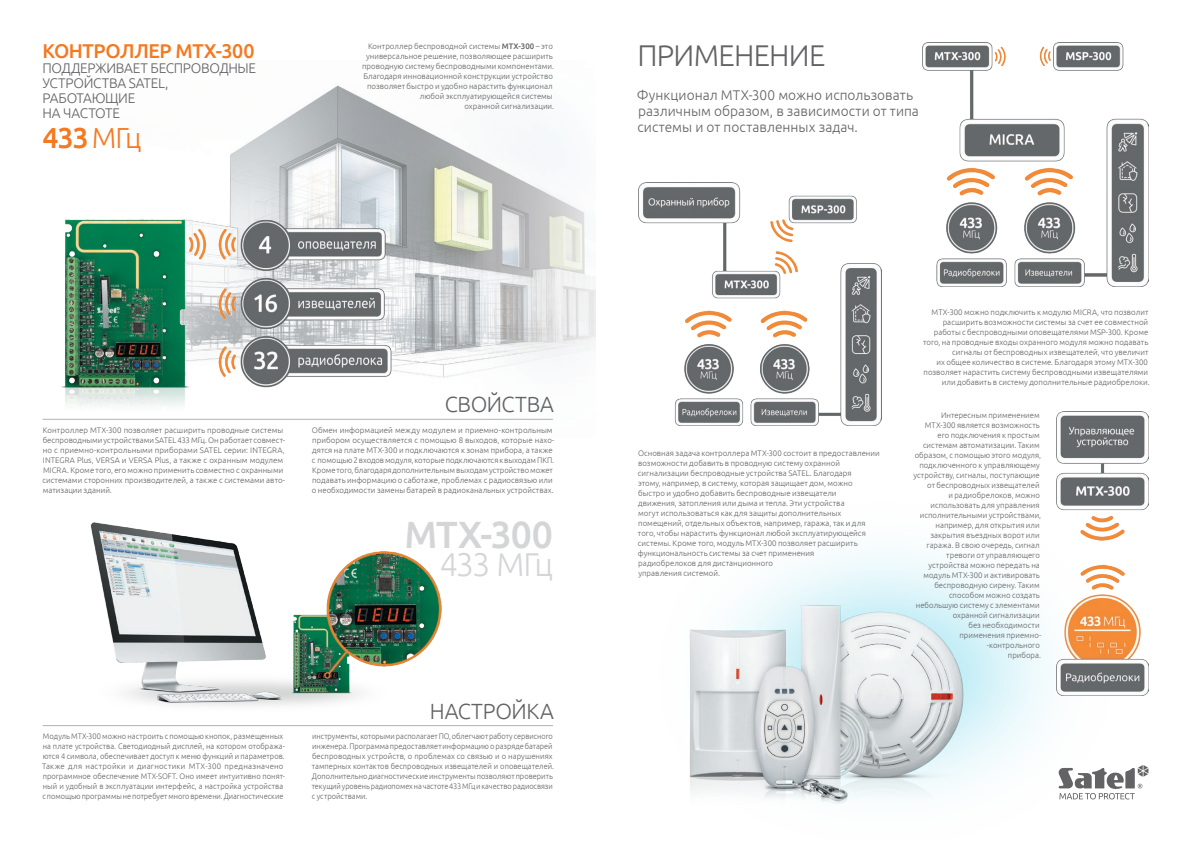
<style>
.page{position:relative;width:1191px;height:842px;background:#fff}
.page>*{position:absolute;margin:0;border:0;box-sizing:border-box;transform-origin:0 0}
.t1{font:500 38px "Ubuntu";letter-spacing:-.015em;color:#d4d5d7}
.t2{font:300 33px "Ubuntu";letter-spacing:-.065em;color:#d4d5d7}
.t3{font:300 30px "Ubuntu";letter-spacing:-.025em;color:#636366}
.t4{font:500 29px "Ubuntu";color:#f47921}
.t5{font:300 22px "Ubuntu";letter-spacing:-.015em;color:#636366}
.t6{font:500 20px "Ubuntu";letter-spacing:-.02em;color:#f47921}
.t7{font:300 14px/16px "Ubuntu";color:#636366}
.t8{font:300 14px/15px "Ubuntu";letter-spacing:-.02em;color:#636366}
.t9{font:300 8px/10px "Ubuntu";letter-spacing:.005em;color:#636366}
.t10{font:300 8px/10px "Ubuntu";letter-spacing:.005em;color:#636366;scale:.94 1}
.t11{font:300 8px/10px "Ubuntu";letter-spacing:.005em;color:#636366;scale:.93 1}
.s1{font-weight:300}
.s2{font-weight:500}
</style>
<div class="page">
<img style="left:689px;top:553px;width:451px;height:251px">
<img style="left:1056px;top:411px;width:92px;height:284px">
<img style="left:638px;top:182px;width:244px;height:244px">
<img style="left:922px;top:43px;width:226px;height:243px">
<svg style="left:1058px;top:765px;width:90px;height:34px"></svg>
<img style="left:230px;top:85px;width:365px;height:334px">
<img style="left:44px;top:212px;width:369px;height:207px">
<img style="left:90px;top:522px;width:352px;height:184px">
<hr style="left:43px;top:419px;width:510px;height:1px;background:#636366">
<hr style="left:43px;top:725px;width:510px;height:1px;background:#636366">
<h3 class="t6" style="left:43px;top:38px;width:213px">КОНТРОЛЛЕР MTX-300</h3>
<h3 class="t8" style="left:43px;top:60px;width:215px">ПОДДЕРЖИВАЕТ БЕСПРОВОДНЫЕ<br>УСТРОЙСТВА SATEL,<br>РАБОТАЮЩИЕ<br>НА ЧАСТОТЕ</h3>
<h3 class="t4" style="left:43px;top:119px;width:100px">433 <span class="s1">МГц</span></h3>
<p class="t9" style="left:362px;top:41px;width:193px;text-align:right">Контроллер беспроводной системы <span class="s2">MTX-300</span> – это универсальное решение, позволяющее расширить проводную систему беспроводными компонентами.<br>Благодаря инновационной конструкции устройство позволяет быстро и удобно нарастить функционал любой эксплуатирующейся системы<br>охранной сигнализации.</p>
<h3 class="t5" style="left:445px;top:391px;width:111px">СВОЙСТВА</h3>
<p class="t9" style="left:42px;top:425px;width:244px">Контроллер MTX-300 позволяет расширить проводные системы беспроводными устройствами SATEL 433 МГц. Он работает совмест&shy;но с приемно-контрольными приборами SATEL серии: INTEGRA, INTEGRA Plus, VERSA и VERSA Plus, а также с охранным модулем MICRA. Кроме того, его можно применить совместно с охранными системами сторонних производителей, а также с системами авто&shy;матизации зданий.</p>
<p class="t9" style="left:312px;top:425px;width:244px">Обмен информацией между модулем и приемно-контрольным прибором осуществляется с помощью 8 выходов, которые нахо&shy;дятся на плате MTX-300 и подключаются к зонам прибора, а также с помощью 2 входов модуля, которые подключаются к выходам ПКП.<br>Кроме того, благодаря дополнительным выходам устройство может подавать информацию о саботаже, проблемах с радиосвязью или о необходимости замены батарей в радиоканальных устройствах.</p>
<h1 class="t1" style="left:404px;top:510px;width:150px">MTX-300</h1>
<h2 class="t2" style="left:440px;top:544px;width:114px">433 МГц</h2>
<h3 class="t5" style="left:430px;top:698px;width:125px">НАСТРОЙКА</h3>
<p class="t10" style="left:42px;top:731px;width:260px">Модуль MTX-300 можно настроить с помощью кнопок, размещенных на плате устройства. Светодиодный дисплей, на котором отобража&shy;ются 4 символа, обеспечивает доступ к меню функций и параметров.<br>Также для настройки и диагностики MTX-300 предназначено программное обеспечение MTX-SOFT. Оно имеет интуитивно понят&shy;ный и удобный в эксплуатации интерфейс, а настройка устройства с помощью программы не потребует много времени. Диагностические</p>
<p class="t11" style="left:312px;top:731px;width:262px">инструменты, которыми располагает ПО, облегчают работу сервисного инженера. Программа предоставляет информацию о разряде батарей беспроводных устройств, о проблемах со связью и о нарушениях тамперных контактов беспроводных извещателей и оповещателей.<br>Дополнительно диагностические инструменты позволяют проверить текущий уровень радиопомех на частоте 433 МГц и качество радиосвязи с устройствами.</p>
<h3 class="t3" style="left:637px;top:37px;width:189px">ПРИМЕНЕНИЕ</h3>
<h3 class="t7" style="left:637px;top:87px;width:283px">Функционал MTX-300 можно использовать различным образом, в зависимости от типа системы и от поставленных задач.</h3>
<p class="t9" style="left:638px;top:448px;width:243px">Основная задача контроллера MTX-300 состоит в предоставлении возможности добавить в проводную систему охранной сигнализации беспроводные устройства SATEL. Благодаря<br>этому, например, в систему, которая защищает дом, можно быстро и удобно добавить беспроводные извещатели<br>движения, затопления или дыма и тепла. Эти устройства<br>могут использоваться как для защиты дополнительных помещений, отдельных объектов, например, гаража, так и для того, чтобы нарастить функционал любой эксплуатирующейся системы. Кроме того, модуль MTX-300 позволяет расширить функциональность системы за счет применения<br>радиобрелоков для дистанционного<br>управления системой.</p>
<p class="t9" style="left:923px;top:307px;width:228px;text-align:right">MTX-300 можно подключить к модулю MICRA, что позволит расширить возможности системы за счет ее совместной работы с беспроводными оповещателями MSP-300. Кроме того, на проводные входы охранного модуля можно подавать сигналы от беспроводных извещателей, что увеличит<br>их общее количество в системе. Благодаря этому MTX-300 позволяет нарастить систему беспроводными извещателями или добавить в систему дополнительные радиобрелоки.</p>
<p class="t9" style="left:913px;top:409px;width:130px;text-align:right">Интересным применением<br>MTX-300 является возможность его подключения к простым системам автоматизации. Таким образом, с помощью этого модуля, подключенного к управляющему устройству, сигналы, поступающие от беспроводных извещателей<br>и радиобрелоков, можно использовать для управления исполнительными устройствами, например, для открытия или закрытия въездных ворот или гаража. В свою очередь, сигнал тревоги от управляющего устройства можно передать на модуль MTX-300 и активировать беспроводную сирену. Таким способом можно создать небольшую систему с элементами охранной сигнализации<br>без необходимости<br>применения приемно--контрольного<br>прибора.</p>
</div>
